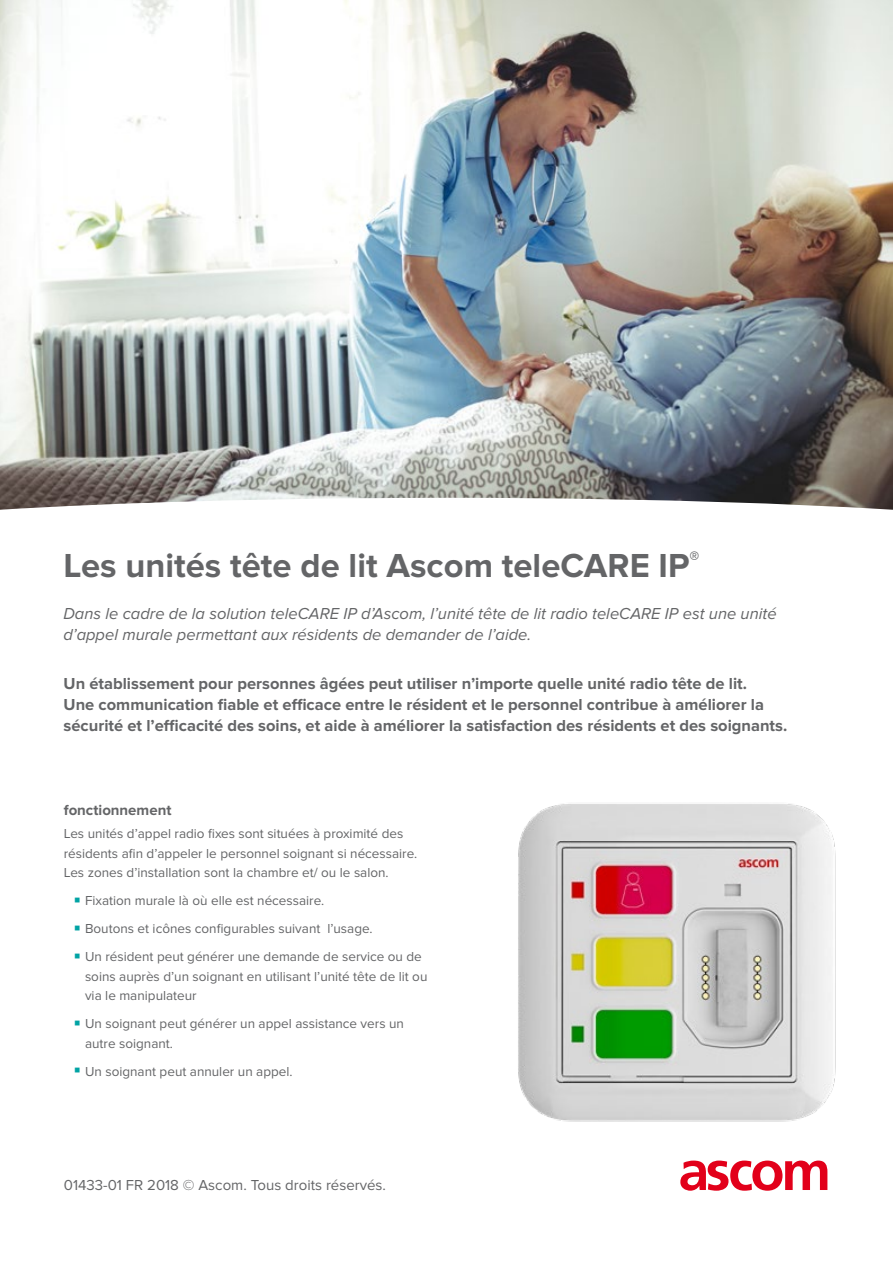
<style>
.page{position:relative;width:893px;height:1263px;background:#fff}
.page>*{position:absolute;margin:0;border:0;box-sizing:border-box;transform-origin:0 0}
.t1{font:37.5px "Museo Slab 700";color:#00a3a4}
.t2{font:700 34.5px "Proxima Nova";color:#646567}
.t3{font:700 16.5px/21px "Proxima Nova";color:#646567}
.t4{font:italic 16.5px/21px "Proxima Nova";color:#646567}
.t5{font:15px "Proxima Nova";color:#646567}
.t6{font:700 15px "Proxima Nova";color:#646567}
.t7{font:13.5px/19.5px "Proxima Nova";color:#646567}
</style>
<div class="page">
<svg style="left:680px;top:1160px;width:147px;height:31px"></svg>
<img style="left:518px;top:804px;width:318px;height:318px">
<img style="left:0;top:0;width:893px;height:510px">
<h2 class="t2" style="left:63px;top:545px;width:638px">Les unités tête de lit Ascom teleCARE IP<sup>®</sup></h2>
<p class="t4" style="left:63px;top:604px;width:715px">Dans le cadre de la solution teleCARE IP d’Ascom, l’unité tête de lit radio teleCARE IP est une unité d’appel murale permettant aux résidents de demander de l’aide.</p>
<p class="t3" style="left:64px;top:674px;width:725px">Un établissement pour personnes âgées peut utiliser n’importe quelle unité radio tête de lit.<br>Une communication fiable et efficace entre le résident et le personnel contribue à améliorer la sécurité et l’efficacité des soins, et aide à améliorer la satisfaction des résidents et des soignants.</p>
<p class="t6" style="left:64px;top:801px;width:109px">fonctionnement</p>
<p class="t7" style="left:64px;top:824px;width:355px">Les unités d’appel radio fixes sont situées à proximité des résidents afin d’appeler le personnel soignant si nécessaire.<br>Les zones d’installation sont la chambre et/ ou le salon.</p>
<h1 class="t1" style="left:72px;top:878px;width:12px">·</h1>
<p class="t7" style="left:85px;top:891px;width:241px">Fixation murale là où elle est nécessaire.</p>
<h1 class="t1" style="left:72px;top:906px;width:12px">·</h1>
<p class="t7" style="left:85px;top:919px;width:289px">Boutons et icônes configurables suivant l’usage.</p>
<h1 class="t1" style="left:72px;top:934px;width:12px">·</h1>
<p class="t7" style="left:85px;top:947px;width:344px">Un résident peut générer une demande de service ou de soins auprès d’un soignant en utilisant l’unité tête de lit ou via le manipulateur</p>
<h1 class="t1" style="left:72px;top:1001px;width:12px">·</h1>
<p class="t7" style="left:85px;top:1014px;width:320px">Un soignant peut générer un appel assistance vers un autre soignant.</p>
<h1 class="t1" style="left:72px;top:1049px;width:12px">·</h1>
<p class="t7" style="left:85px;top:1062px;width:209px">Un soignant peut annuler un appel.</p>
<p class="t5" style="left:64px;top:1176px;width:324px">01433-01 FR 2018 © Ascom. Tous droits réservés.</p>
</div>
